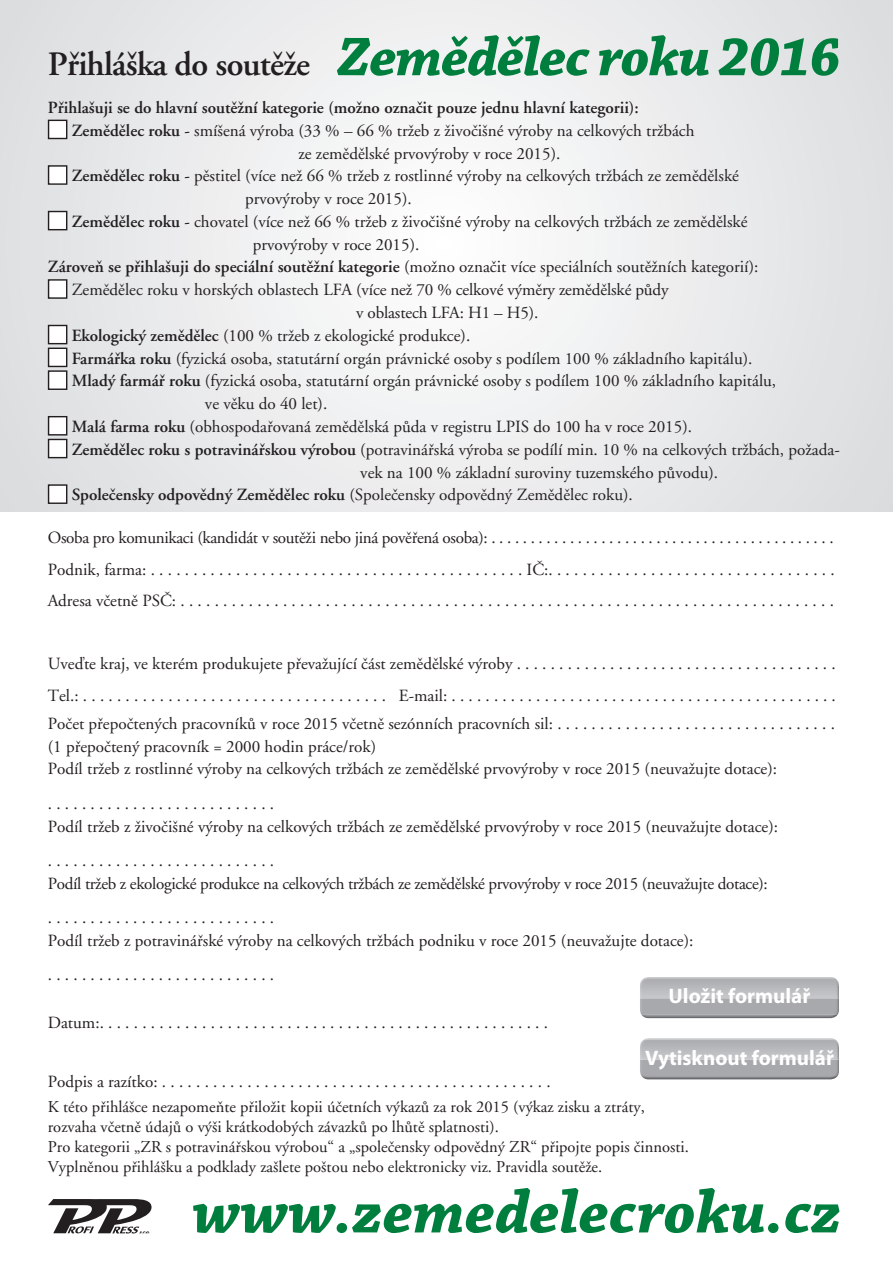
<style>
.page{position:relative;width:893px;height:1263px;background:#fff}
.page>*{position:absolute;margin:0;border:0;box-sizing:border-box;transform-origin:0 0}
.t1{font:italic 700 63.6px "Chaparral Pro";color:#007e3d}
.t2{font:italic 700 57.3px "Chaparral Pro";letter-spacing:-.02em;color:#007e3d}
.t3{font:600 34.2px "Adobe Garamond CE";letter-spacing:-.02em;color:#231f20}
.t4{font:700 21px "Myriad Pro";color:#fff}
.t5{font:17.1px/22.5px "Adobe Garamond CE";color:#231f20}
.t6{font:17.1px/22.5px "Adobe Garamond CE";letter-spacing:-.02em;color:#231f20}
.t7{font:600 17.1px "Adobe Garamond CE";color:#231f20}
.t8{font:16.5px/19.8px "Adobe Garamond CE";color:#231f20}
.s1{font-weight:600}
</style>
<div class="page">
<svg style="left:0;top:0;width:893px;height:512px"></svg>
<div style="left:49px;top:120px;width:18px;height:18px;background:#fff"></div>
<div style="left:48px;top:120px;width:19px;height:19px;border:1px solid #231f20"></div>
<div style="left:49px;top:166px;width:18px;height:18px;background:#fff"></div>
<div style="left:48px;top:165px;width:19px;height:20px;border:1px solid #231f20"></div>
<div style="left:49px;top:211px;width:18px;height:19px;background:#fff"></div>
<div style="left:48px;top:211px;width:19px;height:19px;border:1px solid #231f20"></div>
<div style="left:49px;top:280px;width:18px;height:18px;background:#fff"></div>
<div style="left:48px;top:279px;width:19px;height:20px;border:1px solid #231f20"></div>
<div style="left:49px;top:325px;width:18px;height:19px;background:#fff"></div>
<div style="left:48px;top:325px;width:19px;height:19px;border:1px solid #231f20"></div>
<div style="left:49px;top:348px;width:18px;height:18px;background:#fff"></div>
<div style="left:48px;top:348px;width:19px;height:19px;border:1px solid #231f20"></div>
<div style="left:49px;top:371px;width:18px;height:18px;background:#fff"></div>
<div style="left:48px;top:370px;width:19px;height:20px;border:1px solid #231f20"></div>
<div style="left:49px;top:417px;width:18px;height:18px;background:#fff"></div>
<div style="left:48px;top:416px;width:19px;height:19px;border:1px solid #231f20"></div>
<div style="left:49px;top:439px;width:18px;height:19px;background:#fff"></div>
<div style="left:48px;top:439px;width:19px;height:19px;border:1px solid #231f20"></div>
<div style="left:49px;top:485px;width:18px;height:18px;background:#fff"></div>
<div style="left:48px;top:484px;width:19px;height:20px;border:1px solid #231f20"></div>
<svg style="left:48px;top:1199px;width:104px;height:34px"></svg>
<img style="left:642px;top:1015px;width:195px;height:3px">
<img style="left:640px;top:998px;width:199px;height:17px">
<img style="left:648px;top:977px;width:187px;height:1px">
<svg style="left:640px;top:977px;width:8px;height:33px"></svg>
<img style="left:640px;top:978px;width:199px;height:20px">
<img style="left:642px;top:1076px;width:195px;height:3px">
<img style="left:640px;top:1059px;width:199px;height:17px">
<img style="left:640px;top:1039px;width:199px;height:20px">
<svg style="left:831px;top:1039px;width:8px;height:9px"></svg>
<img style="left:646px;top:1038px;width:188px;height:1px">
<h2 class="t2" style="left:338px;top:36px;width:505px">Zemědělec roku 2016</h2>
<h3 class="t3" style="left:48px;top:50px;width:264px">Přihláška do soutěže</h3>
<p class="t7" style="left:48px;top:101px;width:592px">Přihlašuji se do hlavní soutěžní kategorie (možno označit pouze jednu hlavní kategorii):</p>
<p class="t5" style="left:72px;top:121px;width:624px"><span class="s1">Zemědělec roku -</span> smíšená výroba (33 % – 66 % tržeb z živočišné výroby na celkových tržbách</p>
<p class="t5" style="left:298px;top:143px;width:263px">ze zemědělské prvovýroby v roce 2015).</p>
<p class="t5" style="left:72px;top:166px;width:669px"><span class="s1">Zemědělec roku -</span> pěstitel (více než 66 % tržeb z rostlinné výroby na celkových tržbách ze zemědělské</p>
<p class="t5" style="left:245px;top:189px;width:168px">prvovýroby v roce 2015).</p>
<p class="t5" style="left:72px;top:212px;width:677px"><span class="s1">Zemědělec roku -</span> chovatel (více než 66 % tržeb z živočišné výroby na celkových tržbách ze zemědělské</p>
<p class="t5" style="left:253px;top:234px;width:168px">prvovýroby v roce 2015).</p>
<p class="t5" style="left:48px;top:257px;width:712px"><span class="s1">Zároveň se přihlašuji do speciální soutěžní kategorie</span> (možno označit více speciálních soutěžních kategorií):</p>
<p class="t5" style="left:72px;top:280px;width:598px">Zemědělec roku v horských oblastech LFA (více než 70 % celkové výměry zemědělské půdy</p>
<p class="t5" style="left:356px;top:303px;width:184px">v oblastech LFA: H1 – H5).</p>
<p class="t5" style="left:72px;top:326px;width:400px"><span class="s1">Ekologický zemědělec</span> (100 % tržeb z ekologické produkce).</p>
<p class="t5" style="left:72px;top:348px;width:682px"><span class="s1">Farmářka roku</span> (fyzická osoba, statutární orgán právnické osoby s podílem 100 % základního kapitálu).</p>
<p class="t5" style="left:72px;top:371px;width:706px"><span class="s1">Mladý farmář roku</span> (fyzická osoba, statutární orgán právnické osoby s podílem 100 % základního kapitálu,</p>
<p class="t5" style="left:205px;top:394px;width:124px">ve věku do 40 let).</p>
<p class="t5" style="left:72px;top:417px;width:622px"><span class="s1">Malá farma roku</span> (obhospodařovaná zemědělská půda v registru LPIS do 100 ha v roce 2015).</p>
<p class="t5" style="left:72px;top:440px;width:770px"><span class="s1">Zemědělec roku s potravinářskou výrobou</span> (potravinářská výroba se podílí min. 10 % na celkových tržbách, požada-</p>
<p class="t5" style="left:360px;top:462px;width:359px">vek na 100 % základní suroviny tuzemského původu).</p>
<p class="t5" style="left:72px;top:485px;width:563px"><span class="s1">Společensky odpovědný Zemědělec roku</span> (Společensky odpovědný Zemědělec roku).</p>
<p class="t5" style="left:48px;top:524px;width:788px;line-height:31.5px;text-align:justify">Osoba pro komunikaci (kandidát v soutěži nebo jiná pověřená osoba): . . . . . . . . . . . . . . . . . . . . . . . . . . . . . . . . . . . . . . . . . . . .<br>Podnik, farma: . . . . . . . . . . . . . . . . . . . . . . . . . . . . . . . . . . . . . . . . . . . . IČ:. . . . . . . . . . . . . . . . . . . . . . . . . . . . . . . . . .<br>Adresa včetně PSČ: . . . . . . . . . . . . . . . . . . . . . . . . . . . . . . . . . . . . . . . . . . . . . . . . . . . . . . . . . . . . . . . . . . . . . . . . . . . . .</p>
<p class="t5" style="left:48px;top:650px;width:790px;line-height:31.5px">Uveďte kraj, ve kterém produkujete převažující část zemědělské výroby . . . . . . . . . . . . . . . . . . . . . . . . . . . . . . . . . . . . . .<br>Tel.: . . . . . . . . . . . . . . . . . . . . . . . . . . . . . . . . . . . . E-mail: . . . . . . . . . . . . . . . . . . . . . . . . . . . . . . . . . . . . . . . . . . . . . .</p>
<p class="t5" style="left:48px;top:714px;width:789px">Počet přepočtených pracovníků v roce 2015 včetně sezónních pracovních sil: . . . . . . . . . . . . . . . . . . . . . . . . . . . . . . . . . (1 přepočtený pracovník = 2000 hodin práce/rok)<br>Podíl tržeb z rostlinné výroby na celkových tržbách ze zemědělské prvovýroby v roce 2015 (neuvažujte dotace):</p>
<p class="t5" style="left:48px;top:794px;width:732px">. . . . . . . . . . . . . . . . . . . . . . . . . . .<br>Podíl tržeb z živočišné výroby na celkových tržbách ze zemědělské prvovýroby v roce 2015 (neuvažujte dotace):</p>
<p class="t6" style="left:48px;top:851px;width:721px">. . . . . . . . . . . . . . . . . . . . . . . . . . .<br>Podíl tržeb z ekologické produkce na celkových tržbách ze zemědělské prvovýroby v roce 2015 (neuvažujte dotace):</p>
<p class="t5" style="left:48px;top:908px;width:647px">. . . . . . . . . . . . . . . . . . . . . . . . . . .<br>Podíl tržeb z potravinářské výroby na celkových tržbách podniku v roce 2015 (neuvažujte dotace):</p>
<p class="t5" style="left:48px;top:965px;width:228px">. . . . . . . . . . . . . . . . . . . . . . . . . . .</p>
<p class="t5" style="left:48px;top:1013px;width:502px">Datum:. . . . . . . . . . . . . . . . . . . . . . . . . . . . . . . . . . . . . . . . . . . . . . . . . . . . .</p>
<p class="t4" style="left:669px;top:988px;width:143px">Uložit formulář</p>
<p class="t4" style="left:645px;top:1049px;width:191px">Vytisknout formulář</p>
<p class="t5" style="left:48px;top:1071px;width:504px">Podpis a razítko: . . . . . . . . . . . . . . . . . . . . . . . . . . . . . . . . . . . . . . . . . . . . . .</p>
<p class="t8" style="left:48px;top:1098px;width:643px">K této přihlášce nezapomeňte přiložit kopii účetních výkazů za rok 2015 (výkaz zisku a ztráty, rozvaha včetně údajů o výši krátkodobých závazků po lhůtě splatnosti).<br>Pro kategorii „ZR s potravinářskou výrobou“ a „společensky odpovědný ZR“ připojte popis činnosti.<br>Vyplněnou přihlášku a podklady zašlete poštou nebo elektronicky viz. Pravidla soutěže.</p>
<h1 class="t1" style="left:193px;top:1188px;width:650px">www.zemedelecroku.cz</h1>
</div>
